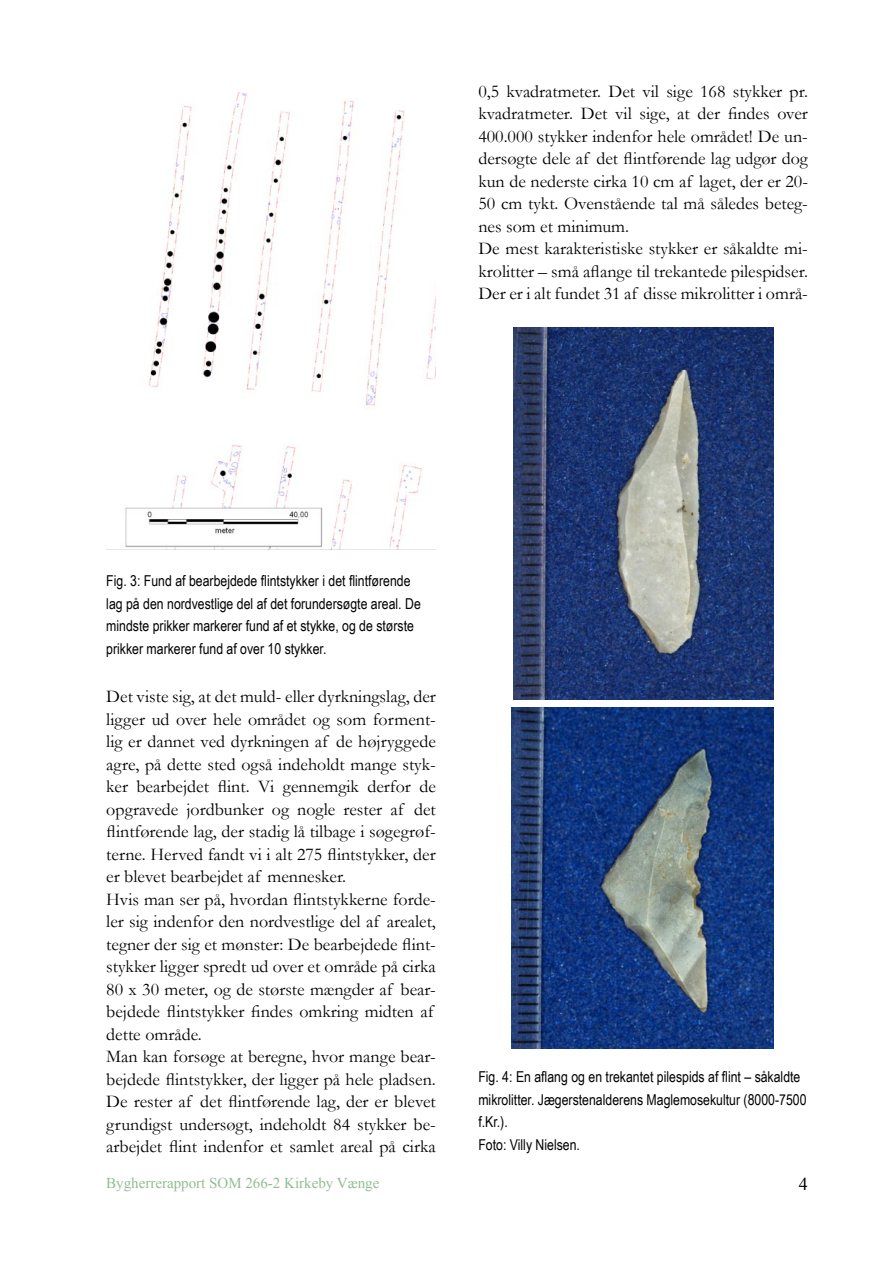
<style>
.page{position:relative;width:893px;height:1263px;background:#fff}
.page>*{position:absolute;margin:0;border:0;box-sizing:border-box;transform-origin:0 0}
.t1{font:18px/22.5px "Garamond";color:#000}
.t2{font:15px/22.5px "Arial Narrow";color:#000}
.t3{font:15px "Times New Roman";color:#90be92}
</style>
<div class="page">
<img style="left:106px;top:92px;width:330px;height:458px">
<img style="left:514px;top:327px;width:260px;height:373px">
<img style="left:512px;top:708px;width:262px;height:340px">
<p class="t1" style="left:478px;top:79px;width:331px">0,5 kvadratmeter. Det vil sige 168 stykker pr. kvadratmeter. Det vil sige, at der findes over 400.000 stykker indenfor hele området! De un&shy;dersøgte dele af det flintførende lag udgør dog kun de nederste cirka 10 cm af laget, der er 20- 50 cm tykt. Ovenstående tal må således beteg&shy;nes som et minimum.<br>De mest karakteristiske stykker er såkaldte mi&shy;krolitter – små aflange til trekantede pilespidser.<br>Der er i alt fundet 31 af disse mikrolitter i områ-</p>
<p class="t2" style="left:106px;top:569px;width:316px">Fig. 3: Fund af bearbejdede flintstykker i det flintførende lag på den nordvestlige del af det forundersøgte areal. De mindste prikker markerer fund af et stykke, og de største prikker markerer fund af over 10 stykker.</p>
<p class="t1" style="left:106px;top:685px;width:331px">Det viste sig, at det muld- eller dyrkningslag, der ligger ud over hele området og som forment&shy;lig er dannet ved dyrkningen af de højryggede agre, på dette sted også indeholdt mange styk&shy;ker bearbejdet flint. Vi gennemgik derfor de opgravede jordbunker og nogle rester af det flintførende lag, der stadig lå tilbage i søgegrøf&shy;terne. Herved fandt vi i alt 275 flintstykker, der er blevet bearbejdet af mennesker.<br>Hvis man ser på, hvordan flintstykkerne forde&shy;ler sig indenfor den nordvestlige del af arealet, tegner der sig et mønster: De bearbejdede flint&shy;stykker ligger spredt ud over et område på cirka 80 x 30 meter, og de største mængder af bear&shy;bejdede flintstykker findes omkring midten af dette område.<br>Man kan forsøge at beregne, hvor mange bear&shy;bejdede flintstykker, der ligger på hele pladsen.<br>De rester af det flintførende lag, der er blevet grundigst undersøgt, indeholdt 84 stykker be&shy;arbejdet flint indenfor et samlet areal på cirka</p>
<p class="t3" style="left:106px;top:1172px;width:275px">Bygherrerapport SOM 266-2 Kirkeby Vænge</p>
<p class="t2" style="left:478px;top:1065px;width:330px">Fig. 4: En aflang og en trekantet pilespids af flint – såkaldte mikrolitter. Jægerstenalderens Maglemosekultur (8000-7500 f.Kr.).<br>Foto: Villy Nielsen.</p>
</div>
